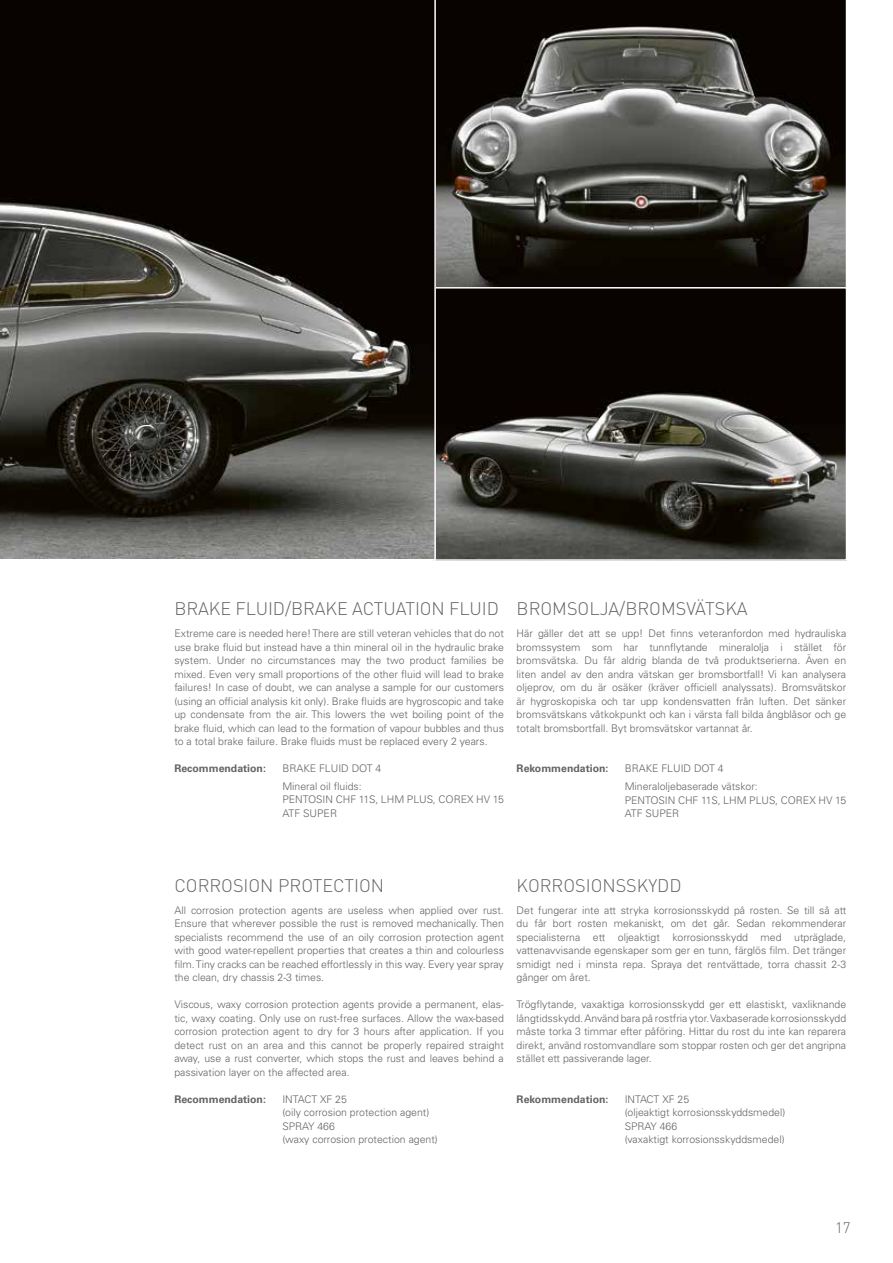
<style>
.page{position:relative;width:893px;height:1263px;background:#fff}
.page>*{position:absolute;margin:0;border:0;box-sizing:border-box;transform-origin:0 0}
.t1{font:300 18px "DIN";color:#626463}
.t2{font:300 15px "DIN";color:#626463}
.t3{font:300 10.5px/13.5px "Univers LT Std";color:#626463;text-align:justify}
.t4{font:700 10.5px "Univers LT Std";color:#626463}
</style>
<div class="page">
<img style="left:436px;top:299px;width:408px;height:259px">
<svg style="left:436px;top:0;width:410px;height:299px;background:#3d3b37"></svg>
<div style="left:431px;top:287px;width:416px;height:274px;border:2px solid #fff"></div>
<svg style="left:0;top:0;width:436px;height:561px;background:#322f2b"></svg>
<h1 class="t1" style="left:174px;top:597px;width:326px">BRAKE FLUID/BRAKE ACTUATION FLUID</h1>
<p class="t3" style="left:174px;top:627px;width:331px">Extreme care is needed here! There are still veteran vehicles that do not use brake fluid but instead have a thin mineral oil in the hydraulic brake system. Under no circumstances may the two product families be mixed. Even very small proportions of the other fluid will lead to brake failures! In case of doubt, we can analyse a sample for our customers (using an official analysis kit only). Brake fluids are hygroscopic and take up condensate from the air. This lowers the wet boiling point of the brake fluid, which can lead to the formation of vapour bubbles and thus to a total brake failure. Brake fluids must be replaced every 2 years.</p>
<p class="t4" style="left:174px;top:762px;width:93px">Recommendation:</p>
<p class="t3" style="left:282px;top:760px;width:100px;line-height:17.7px">BRAKE FLUID DOT 4<br>Mineral oil fluids:</p>
<p class="t3" style="left:282px;top:793px;width:223px">PENTOSIN CHF 11S, LHM PLUS, COREX HV 15<br>ATF SUPER</p>
<h1 class="t1" style="left:517px;top:597px;width:233px">BROMSOLJA/BROMSVÄTSKA</h1>
<p class="t3" style="left:517px;top:627px;width:331px">Här gäller det att se upp! Det finns veteranfordon med hydrauliska bromssystem som har tunnflytande mineralolja i stället för bromsvätska. Du får aldrig blanda de två produktserierna. Även en liten andel av den andra vätskan ger bromsbortfall! Vi kan analysera oljeprov, om du är osäker (kräver officiell analyssats). Bromsvätskor är hygroskopiska och tar upp kondensvatten från luften. Det sänker bromsvätskans våtkokpunkt och kan i värsta fall bilda ångblåsor och ge totalt bromsbortfall. Byt bromsvätskor vartannat år.</p>
<p class="t4" style="left:517px;top:762px;width:93px">Rekommendation:</p>
<p class="t3" style="left:625px;top:760px;width:135px;line-height:17.7px">BRAKE FLUID DOT 4<br>Mineraloljebaserade vätskor:</p>
<p class="t3" style="left:625px;top:793px;width:223px">PENTOSIN CHF 11S, LHM PLUS, COREX HV 15<br>ATF SUPER</p>
<h1 class="t1" style="left:174px;top:873px;width:211px">CORROSION PROTECTION</h1>
<p class="t3" style="left:174px;top:903px;width:331px">All corrosion protection agents are useless when applied over rust.<br>Ensure that wherever possible the rust is removed mechanically. Then specialists recommend the use of an oily corrosion protection agent with good water-repellent properties that creates a thin and colourless film. Tiny cracks can be reached effortlessly in this way. Every year spray the clean, dry chassis 2-3 times.</p>
<p class="t3" style="left:174px;top:997px;width:331px">Viscous, waxy corrosion protection agents provide a permanent, elas&shy;tic, waxy coating. Only use on rust-free surfaces. Allow the wax-based corrosion protection agent to dry for 3 hours after application. If you detect rust on an area and this cannot be properly repaired straight away, use a rust converter, which stops the rust and leaves behind a passivation layer on the affected area.</p>
<p class="t4" style="left:174px;top:1093px;width:93px">Recommendation:</p>
<p class="t3" style="left:282px;top:1092px;width:157px;text-align:left">INTACT XF 25<br>(oily corrosion protection agent)<br>SPRAY 466<br>(waxy corrosion protection agent)</p>
<h1 class="t1" style="left:517px;top:873px;width:167px">KORROSIONSSKYDD</h1>
<p class="t3" style="left:517px;top:903px;width:331px">Det fungerar inte att stryka korrosionsskydd på rosten. Se till så att du får bort rosten mekaniskt, om det går. Sedan rekommenderar specialisterna ett oljeaktigt korrosionsskydd med utpräglade, vattenavvisande egenskaper som ger en tunn, färglös film. Det tränger smidigt ned i minsta repa. Spraya det rentvättade, torra chassit 2-3 gånger om året.</p>
<p class="t3" style="left:517px;top:998px;width:331px">Trögflytande, vaxaktiga korrosionsskydd ger ett elastiskt, vaxliknande långtidsskydd. Använd bara på rostfria ytor. Vaxbaserade korrosionsskydd måste torka 3 timmar efter påföring. Hittar du rost du inte kan reparera direkt, använd rostomvandlare som stoppar rosten och ger det angripna stället ett passiverande lager.</p>
<p class="t4" style="left:517px;top:1093px;width:93px">Rekommendation:</p>
<p class="t3" style="left:625px;top:1092px;width:162px;text-align:left">INTACT XF 25<br>(oljeaktigt korrosionsskyddsmedel)<br>SPRAY 466<br>(vaxaktigt korrosionsskyddsmedel)</p>
<h2 class="t2" style="left:835px;top:1217px;width:17px">17</h2>
</div>
